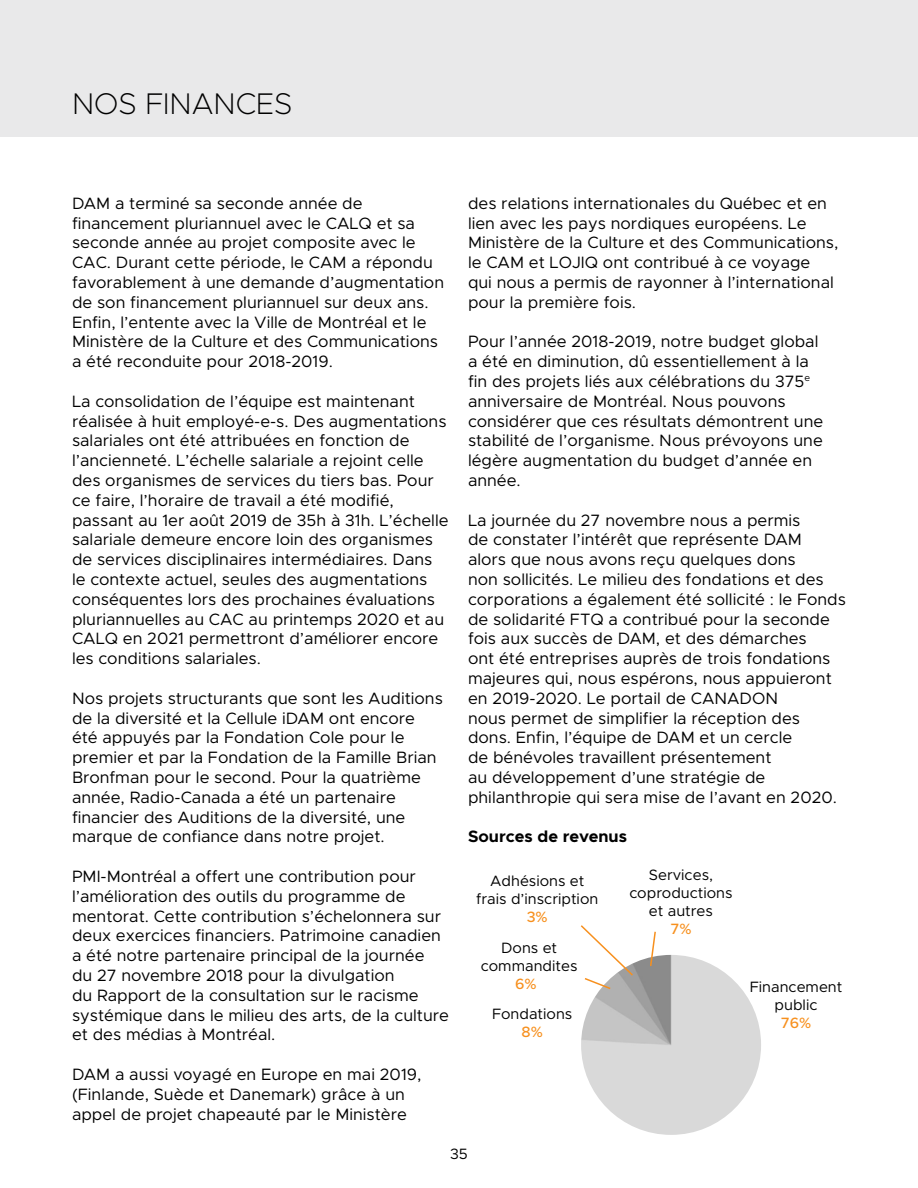
<style>
.page{position:relative;width:918px;height:1188px;background:#fff}
.page>*{position:absolute;margin:0;border:0;box-sizing:border-box;transform-origin:0 0}
.t1{font:200 30px "Metropolis";color:#000}
.t2{font:16.5px/19.8px "Metropolis";color:#000}
.t3{font:700 16.5px "Metropolis";color:#000}
.t4{font:15px/18px "Metropolis";color:#000;text-align:center}
.t5{font:500 15px "Metropolis";color:#f7901e}
</style>
<div class="page">
<div style="left:0;top:1px;width:918px;height:136px;background:#e9e9ea"></div>
<img style="left:581px;top:955px;width:180px;height:180px;border-radius:90px">
<svg style="left:649px;top:931px;width:8px;height:37px"></svg>
<svg style="left:580px;top:925px;width:55px;height:65px"></svg>
<h1 class="t1" style="left:72px;top:85px;width:222px">NOS FINANCES</h1>
<p class="t2" style="left:72px;top:193px;width:374px">DAM a terminé sa seconde année de financement pluriannuel avec le CALQ et sa seconde année au projet composite avec le CAC. Durant cette période, le CAM a répondu favorablement à une demande d’augmentation de son financement pluriannuel sur deux ans.<br>Enfin, l’entente avec la Ville de Montréal et le Ministère de la Culture et des Communications a été reconduite pour 2018-2019.</p>
<p class="t2" style="left:72px;top:391px;width:378px">La consolidation de l’équipe est maintenant réalisée à huit employé-e-s. Des augmentations salariales ont été attribuées en fonction de l’ancienneté. L’échelle salariale a rejoint celle des organismes de services du tiers bas. Pour ce faire, l’horaire de travail a été modifié, passant au 1er août 2019 de 35h à 31h. L’échelle salariale demeure encore loin des organismes de services disciplinaires intermédiaires. Dans le contexte actuel, seules des augmentations conséquentes lors des prochaines évaluations pluriannuelles au CAC au printemps 2020 et au CALQ en 2021 permettront d’améliorer encore les conditions salariales.</p>
<p class="t2" style="left:72px;top:688px;width:372px">Nos projets structurants que sont les Auditions de la diversité et la Cellule iDAM ont encore été appuyés par la Fondation Cole pour le premier et par la Fondation de la Famille Brian Bronfman pour le second. Pour la quatrième année, Radio-Canada a été un partenaire financier des Auditions de la diversité, une marque de confiance dans notre projet.</p>
<p class="t2" style="left:72px;top:866px;width:379px">PMI-Montréal a offert une contribution pour l’amélioration des outils du programme de mentorat. Cette contribution s’échelonnera sur deux exercices financiers. Patrimoine canadien a été notre partenaire principal de la journée<br>du 27 novembre 2018 pour la divulgation<br>du Rapport de la consultation sur le racisme systémique dans le milieu des arts, de la culture et des médias à Montréal.</p>
<p class="t2" style="left:72px;top:1064px;width:351px">DAM a aussi voyagé en Europe en mai 2019, (Finlande, Suède et Danemark) grâce à un appel de projet chapeauté par le Ministère</p>
<p class="t2" style="left:468px;top:193px;width:372px">des relations internationales du Québec et en lien avec les pays nordiques européens. Le Ministère de la Culture et des Communications, le CAM et LOJIQ ont contribué à ce voyage qui nous a permis de rayonner à l’international pour la première fois.</p>
<p class="t2" style="left:468px;top:332px;width:357px">Pour l’année 2018-2019, notre budget global a été en diminution, dû essentiellement à la fin des projets liés aux célébrations du 375<sup>e </sup>anniversaire de Montréal. Nous pouvons considérer que ces résultats démontrent une stabilité de l’organisme. Nous prévoyons une légère augmentation du budget d’année en année.</p>
<p class="t2" style="left:468px;top:510px;width:380px">La journée du 27 novembre nous a permis<br>de constater l’intérêt que représente DAM<br>alors que nous avons reçu quelques dons<br>non sollicités. Le milieu des fondations et des corporations a également été sollicité : le Fonds de solidarité FTQ a contribué pour la seconde fois aux succès de DAM, et des démarches<br>ont été entreprises auprès de trois fondations majeures qui, nous espérons, nous appuieront en 2019-2020. Le portail de CANADON<br>nous permet de simplifier la réception des dons. Enfin, l’équipe de DAM et un cercle<br>de bénévoles travaillent présentement<br>au développement d’une stratégie de philanthropie qui sera mise de l’avant en 2020.</p>
<p class="t3" style="left:468px;top:826px;width:161px">Sources de revenus</p>
<p class="t4" style="left:476px;top:872px;width:124px">Adhésions et frais d’inscription</p>
<p class="t5" style="left:527px;top:908px;width:23px">3%</p>
<p class="t4" style="left:481px;top:939px;width:98px">Dons et commandites</p>
<p class="t5" style="left:515px;top:974px;width:23px">6%</p>
<p class="t4" style="left:492px;top:1005px;width:82px">Fondations</p>
<p class="t5" style="left:522px;top:1022px;width:23px">8%</p>
<p class="t4" style="left:629px;top:866px;width:105px">Services, coproductions et autres</p>
<p class="t5" style="left:670px;top:920px;width:23px">7%</p>
<p class="t4" style="left:750px;top:978px;width:94px">Financement public</p>
<p class="t5" style="left:781px;top:1013px;width:32px">76%</p>
<p class="t4" style="left:450px;top:1144px;width:19px">35</p>
</div>
